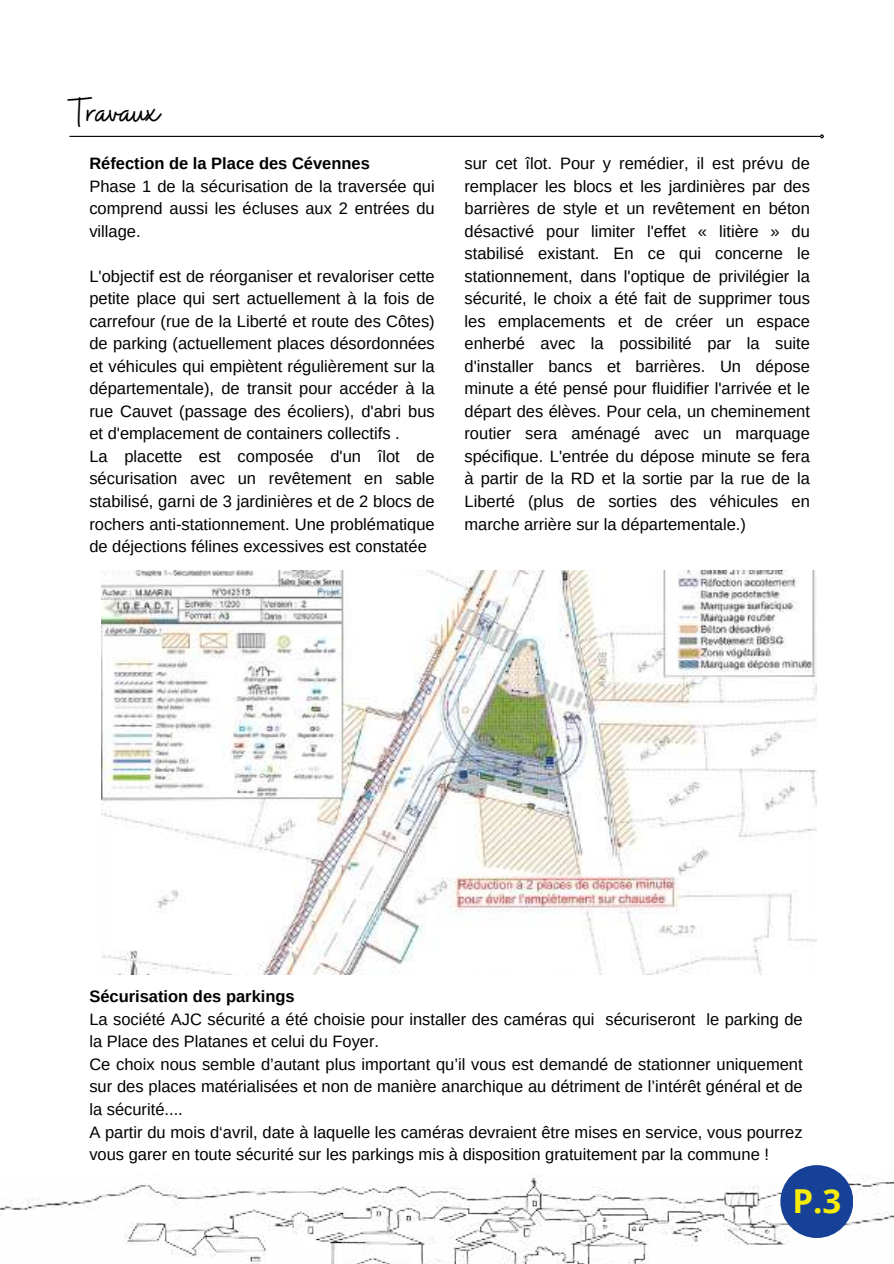
<style>
.page{position:relative;width:894px;height:1264px;background:#fff}
.page>*{position:absolute;margin:0;border:0;box-sizing:border-box;transform-origin:0 0}
.t1{font:42px "Buffalo";color:#000}
.t2{font:700 33px "Open Sans";color:#f7eb0a}
.t3{font:16.5px/22.5px "Arimo";color:#000;text-align:justify}
.t4{font:700 16.5px "Arimo";color:#000}
</style>
<div class="page">
<img style="left:0;top:1174px;width:892px;height:88px">
<div style="left:780px;top:1165px;width:73px;height:72px;background:#174197;border-radius:50%"></div>
<hr style="left:69px;top:136px;width:751px;height:1px;background:#000">
<svg style="left:818px;top:134px;width:7px;height:5px"></svg>
<img style="left:102px;top:570px;width:714px;height:404px">
<h1 class="t1" style="left:69px;top:88px;width:92px">Travaux</h1>
<p class="t4" style="left:89px;top:152px;width:282px">Réfection de la Place des Cévennes</p>
<p class="t3" style="left:89px;top:175px;width:347px">Phase 1 de la sécurisation de la traversée qui comprend aussi les écluses aux 2 entrées du village.</p>
<p class="t3" style="left:89px;top:265px;width:347px;text-align:left">L'objectif est de réorganiser et revaloriser cette petite place qui sert actuellement à la fois de carrefour (rue de la Liberté et route des Côtes) de parking (actuellement places désordonnées et véhicules qui empiètent régulièrement sur la départementale), de transit pour accéder à la rue Cauvet (passage des écoliers), d'abri bus et d'emplacement de containers collectifs .<br>La placette est composée d'un îlot de sécurisation avec un revêtement en sable stabilisé, garni de 3 jardinières et de 2 blocs de rochers anti-stationnement. Une problématique de déjections félines excessives est constatée</p>
<p class="t3" style="left:464px;top:152px;width:347px">sur cet îlot. Pour y remédier, il est prévu de remplacer les blocs et les jardinières par des barrières de style et un revêtement en béton désactivé pour limiter l'effet « litière » du stabilisé existant. En ce qui concerne le stationnement, dans l'optique de privilégier la sécurité, le choix a été fait de supprimer tous les emplacements et de créer un espace enherbé avec la possibilité par la suite d'installer bancs et barrières. Un dépose minute a été pensé pour fluidifier l'arrivée et le départ des élèves. Pour cela, un cheminement routier sera aménagé avec un marquage spécifique. L'entrée du dépose minute se fera à partir de la RD et la sortie par la rue de la Liberté (plus de sorties des véhicules en marche arrière sur la départementale.)</p>
<p class="t4" style="left:89px;top:985px;width:207px">Sécurisation des parkings</p>
<p class="t3" style="left:89px;top:1008px;width:714px;text-align:left">La société AJC sécurité a été choisie pour installer des caméras qui sécuriseront le parking de la Place des Platanes et celui du Foyer.<br>Ce choix nous semble d’autant plus important qu’il vous est demandé de stationner uniquement sur des places matérialisées et non de manière anarchique au détriment de l’intérêt général et de la sécurité....<br>A partir du mois d‘avril, date à laquelle les caméras devraient être mises en service, vous pourrez vous garer en toute sécurité sur les parkings mis à disposition gratuitement par la commune !</p>
<h2 class="t2" style="left:792px;top:1178px;width:50px">P.3</h2>
</div>
